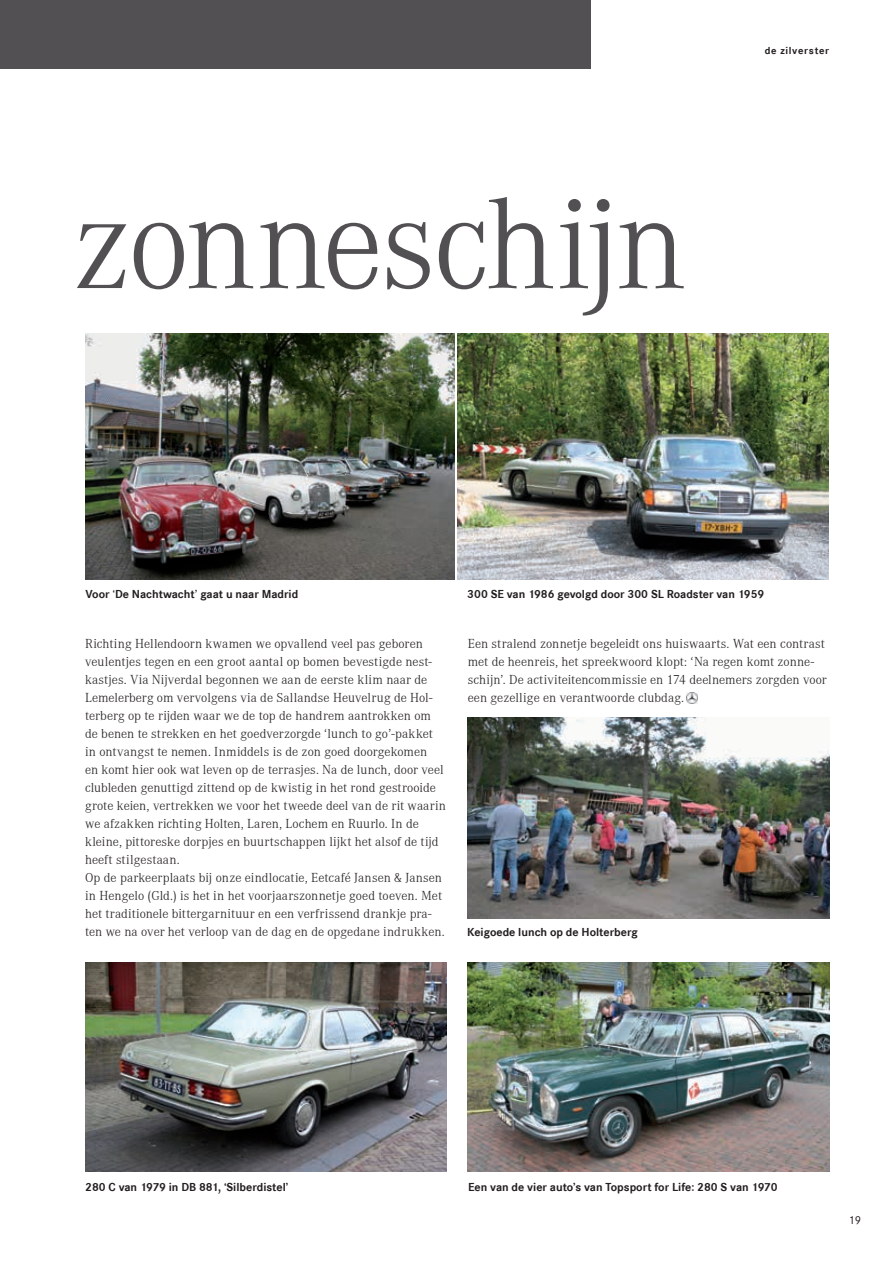
<style>
.page{position:relative;width:893px;height:1263px;background:#fff}
.page>*{position:absolute;margin:0;border:0;box-sizing:border-box;transform-origin:0 0}
.t1{font:300 135px "Corporate A";letter-spacing:-.03em;color:#525053}
.t2{font:300 13.5px/18px "Corporate A";color:#231f20}
.t3{font:700 12px "Corporate S";color:#231f20}
.t4{font:12px "Corporate S";color:#231f20}
.t5{font:700 10.5px "Corporate S";letter-spacing:.065em;color:#231f20}
.s1{font-weight:400}
</style>
<div class="page">
<svg style="left:687px;top:692px;width:10px;height:11px"></svg>
<div style="left:0;top:0;width:591px;height:68px;background:#525053"></div>
<img style="left:85px;top:334px;width:743px;height:245px">
<img style="left:85px;top:963px;width:361px;height:208px">
<img style="left:468px;top:717px;width:361px;height:201px">
<img style="left:468px;top:963px;width:361px;height:208px">
<hr style="left:455px;top:330px;width:2px;height:263px;background:#fff">
<h1 class="t1" style="left:72px;top:170px;width:616px">zonneschijn</h1>
<p class="t5" style="left:765px;top:44px;width:66px">de zilverster</p>
<p class="t3" style="left:85px;top:587px;width:214px">Voor <span class="s1">‘</span>De Nachtwacht<span class="s1">’</span> gaat u naar Madrid</p>
<p class="t3" style="left:467px;top:587px;width:299px">300 SE van 1986 gevolgd door 300 SL Roadster van 1959</p>
<p class="t2" style="left:85px;top:635px;width:362px">Richting Hellendoorn kwamen we opvallend veel pas geboren veulentjes tegen en een groot aantal op bomen bevestigde nest&shy;kastjes. Via Nijverdal begonnen we aan de eerste klim naar de Lemelerberg om vervolgens via de Sallandse Heuvelrug de Hol&shy;terberg op te rijden waar we de top de handrem aantrokken om de benen te strekken en het goedverzorgde ‘lunch to go’-pakket in ontvangst te nemen. Inmiddels is de zon goed doorgekomen<br>en komt hier ook wat leven op de terrasjes. Na de lunch, door veel clubleden genuttigd zittend op de kwistig in het rond gestrooide grote keien, vertrekken we voor het tweede deel van de rit waarin we afzakken richting Holten, Laren, Lochem en Ruurlo. In de kleine, pittoreske dorpjes en buurtschappen lijkt het alsof de tijd heeft stilgestaan.<br>Op de parkeerplaats bij onze eindlocatie, Eetcafé Jansen &amp; Jansen in Hengelo (Gld.) is het in het voorjaarszonnetje goed toeven. Met het traditionele bittergarnituur en een verfrissend drankje pra&shy;ten we na over het verloop van de dag en de opgedane indrukken.</p>
<p class="t2" style="left:468px;top:635px;width:360px">Een stralend zonnetje begeleidt ons huiswaarts. Wat een contrast met de heenreis, het spreekwoord klopt: ‘Na regen komt zonne&shy;schijn’. De activiteitencommissie en 174 deelnemers zorgden voor een gezellige en verantwoorde clubdag.</p>
<p class="t3" style="left:467px;top:925px;width:172px">Keigoede lunch op de Holterberg</p>
<p class="t3" style="left:85px;top:1180px;width:205px">280 C van 1979 in DB 881, ‘Silberdistel’</p>
<p class="t3" style="left:468px;top:1180px;width:311px">Een van de vier auto’s van Topsport for Life: 280 S van 1970</p>
<p class="t4" style="left:848px;top:1213px;width:14px">19</p>
</div>
